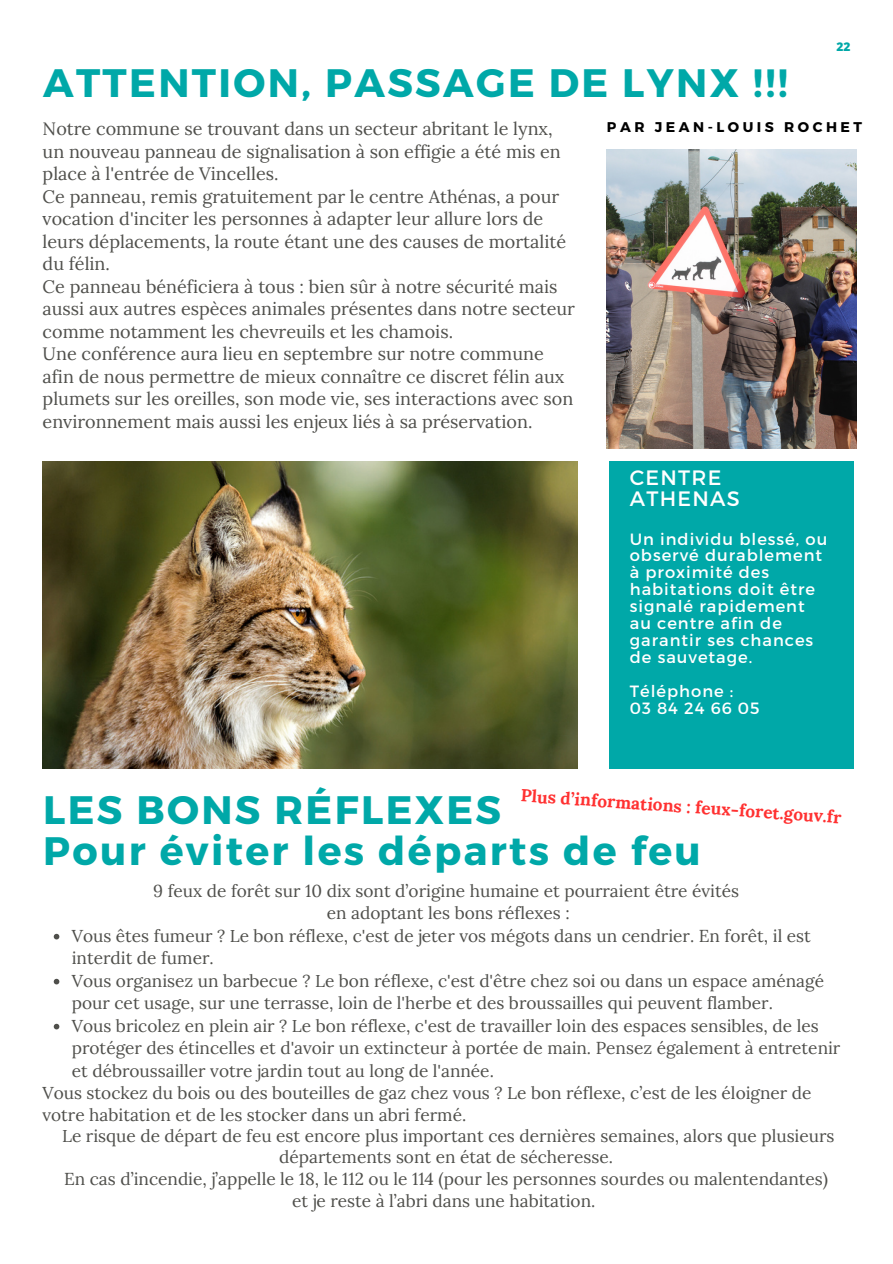
<style>
.page{position:relative;width:893px;height:1264px;background:#fff}
.page>*{position:absolute;margin:0;border:0;box-sizing:border-box;transform-origin:0 0}
.t1{font:700 39.6px "Montserrat";letter-spacing:.06em;color:#00a8a8}
.t2{font:20.85px/21.5px "Montserrat";letter-spacing:.06em;color:#fff}
.t3{font:18px/22.5px "Lora";color:#4f4f4b}
.t4{font:17.25px/22.5px "Lora";color:#4f4f4b}
.t5{font:700 17.25px "Lora";color:#ff3131}
.t6{font:16.35px/17px "Montserrat";letter-spacing:.06em;color:#fff}
.t7{font:700 14.1px "Montserrat";letter-spacing:.25em;color:#000}
.t8{font:800 12px "Open Sans";color:#00a8a8}
</style>
<div class="page">
<div style="left:609px;top:461px;width:245px;height:308px;background:#00a8a8"></div>
<img style="left:607px;top:149px;width:249px;height:299px">
<img style="left:42px;top:461px;width:536px;height:307px">
<svg style="left:54px;top:933px;width:5px;height:6px"></svg>
<svg style="left:54px;top:978px;width:5px;height:6px"></svg>
<svg style="left:54px;top:1023px;width:5px;height:6px"></svg>
<p class="t8" style="left:836px;top:38px;width:16px">22</p>
<p class="t1" style="left:43px;top:57px;width:746px">ATTENTION, PASSAGE DE LYNX !!!</p>
<p class="t3" style="left:43px;top:118px;width:519px">Notre commune se trouvant dans un secteur abritant le lynx, un nouveau panneau de signalisation à son effigie a été mis en place à l'entrée de Vincelles.</p>
<p class="t3" style="left:43px;top:185px;width:525px">Ce panneau, remis gratuitement par le centre Athénas, a pour vocation d'inciter les personnes à adapter leur allure lors de leurs déplacements, la route étant une des causes de mortalité du félin.</p>
<p class="t3" style="left:43px;top:275px;width:534px">Ce panneau bénéficiera à tous : bien sûr à notre sécurité mais aussi aux autres espèces animales présentes dans notre secteur comme notamment les chevreuils et les chamois.</p>
<p class="t3" style="left:43px;top:342px;width:532px">Une conférence aura lieu en septembre sur notre commune afin de nous permettre de mieux connaître ce discret félin aux plumets sur les oreilles, son mode vie, ses interactions avec son environnement mais aussi les enjeux liés à sa préservation.</p>
<p class="t7" style="left:607px;top:118px;width:257px">PAR JEAN-LOUIS ROCHET</p>
<p class="t2" style="left:629px;top:465px;width:111px">CENTRE<br>ATHENAS</p>
<p class="t6" style="left:629px;top:529px;width:199px">Un individu blessé, ou observé durablement à proximité des habitations doit être signalé rapidement au centre afin de garantir ses chances de sauvetage.</p>
<p class="t6" style="left:629px;top:681px;width:105px">Téléphone :</p>
<p class="t6" style="left:629px;top:698px;width:131px">03 84 24 66 05</p>
<p class="t1" style="left:43px;top:783px;width:459px">LES BONS RÉFLEXES</p>
<p class="t1" style="left:43px;top:825px;width:659px">Pour éviter les départs de feu</p>
<p class="t5" style="left:521px;top:783px;width:323px;rotate:4deg">Plus d’informations : feux-foret.gouv.fr</p>
<p class="t4" style="left:153px;top:879px;width:587px">9 feux de forêt sur 10 dix sont d’origine humaine et pourraient être évités</p>
<p class="t4" style="left:327px;top:901px;width:244px">en adoptant les bons réflexes :</p>
<p class="t4" style="left:72px;top:924px;width:740px">Vous êtes fumeur ? Le bon réflexe, c'est de jeter vos mégots dans un cendrier. En forêt, il est interdit de fumer.</p>
<p class="t4" style="left:72px;top:969px;width:753px">Vous organisez un barbecue ? Le bon réflexe, c'est d'être chez soi ou dans un espace aménagé pour cet usage, sur une terrasse, loin de l'herbe et des broussailles qui peuvent flamber.</p>
<p class="t4" style="left:72px;top:1014px;width:770px">Vous bricolez en plein air ? Le bon réflexe, c'est de travailler loin des espaces sensibles, de les protéger des étincelles et d'avoir un extincteur à portée de main. Pensez également à entretenir et débroussailler votre jardin tout au long de l'année.</p>
<p class="t4" style="left:42px;top:1082px;width:770px;line-height:21.3px">Vous stockez du bois ou des bouteilles de gaz chez vous ? Le bon réflexe, c’est de les éloigner de votre habitation et de les stocker dans un abri fermé.</p>
<p class="t4" style="left:62px;top:1124px;width:773px;line-height:21.3px;text-align:center">Le risque de départ de feu est encore plus important ces dernières semaines, alors que plusieurs départements sont en état de sécheresse.</p>
<p class="t4" style="left:64px;top:1166px;width:765px">En cas d’incendie, j’appelle le 18, le 112 ou le 114 (pour les personnes sourdes ou malentendantes)</p>
<p class="t4" style="left:292px;top:1189px;width:305px">et je reste à l’abri dans une habitation.</p>
</div>
